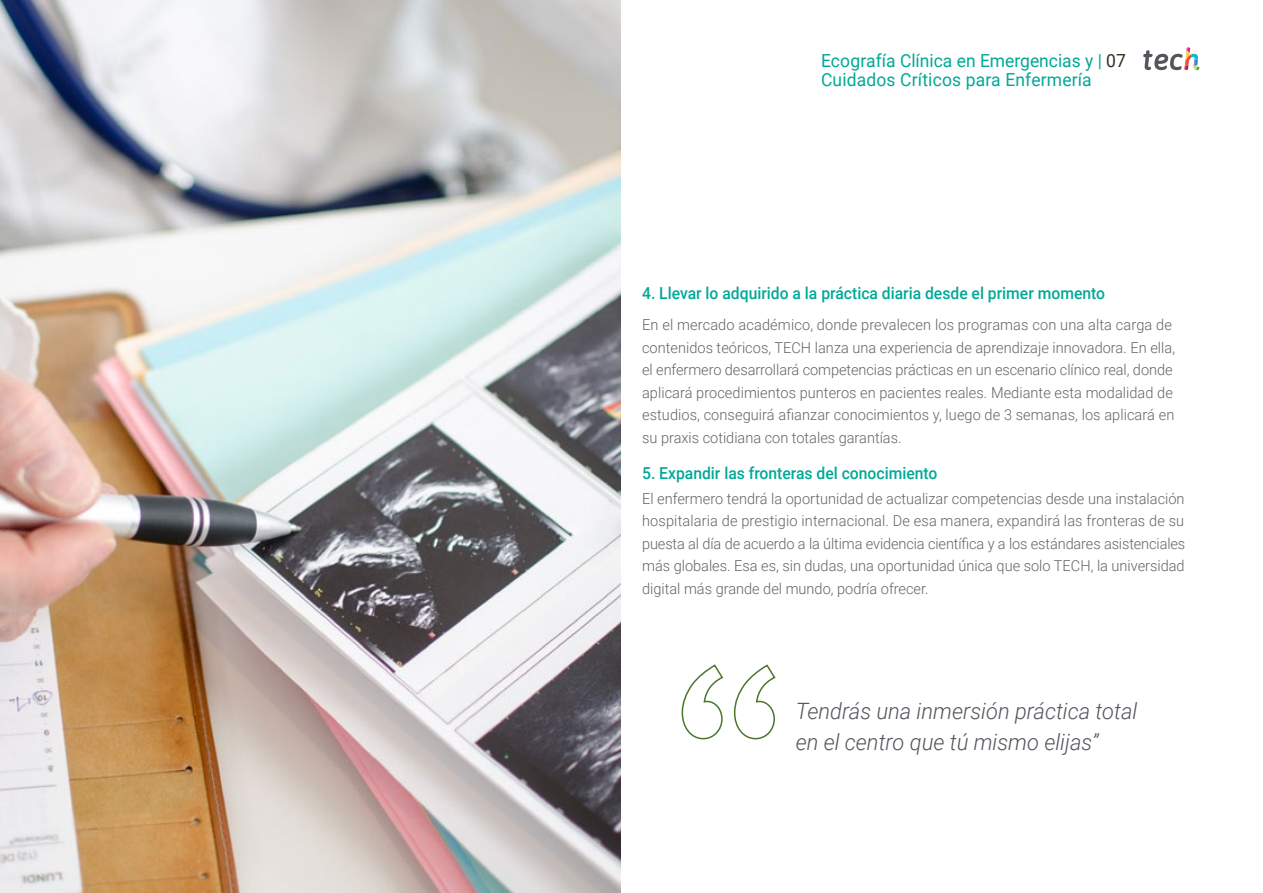
<style>
.page{position:relative;width:1263px;height:893px;background:#fff}
.page>*{position:absolute;margin:0;border:0;box-sizing:border-box;transform-origin:0 0}
.t1{font:italic 300 22.5px/31.5px "Roboto";color:#52555b}
.t2{font:18px/19.5px "Roboto";letter-spacing:.01em;color:#00a996}
.t3{font:500 16.5px "Roboto";color:#00a996;scale:.95 1}
.t4{font:300 15px/22.5px "Roboto";color:#61646a}
.s1{color:#312e20}
</style>
<div class="page">
<svg style="left:1143px;top:47px;width:56px;height:24px"></svg>
<img style="left:0;top:0;width:621px;height:893px">
<svg style="left:681px;top:664px;width:95px;height:76px"></svg>
<p class="t2" style="left:821px;top:50px;width:306px">Ecografía Clínica en Emergencias y | <span class="s1">07<br></span>Cuidados Críticos para Enfermería</p>
<p class="t3" style="left:642px;top:282px;width:489px">4. Llevar lo adquirido a la práctica diaria desde el primer momento</p>
<p class="t4" style="left:642px;top:313px;width:534px">En el mercado académico, donde prevalecen los programas con una alta carga de contenidos teóricos, TECH lanza una experiencia de aprendizaje innovadora. En ella, el enfermero desarrollará competencias prácticas en un escenario clínico real, donde aplicará procedimientos punteros en pacientes reales. Mediante esta modalidad de estudios, conseguirá afianzar conocimientos y, luego de 3 semanas, los aplicará en su praxis cotidiana con totales garantías.</p>
<p class="t3" style="left:642px;top:462px;width:312px">5. Expandir las fronteras del conocimiento</p>
<p class="t4" style="left:642px;top:487px;width:545px;text-align:justify">El enfermero tendrá la oportunidad de actualizar competencias desde una instalación hospitalaria de prestigio internacional. De esa manera, expandirá las fronteras de su puesta al día de acuerdo a la última evidencia científica y a los estándares asistenciales más globales. Esa es, sin dudas, una oportunidad única que solo TECH, la universidad digital más grande del mundo, podría ofrecer.</p>
<h1 class="t1" style="left:796px;top:694px;width:343px">Tendrás una inmersión práctica total en el centro que tú mismo elijas”</h1>
</div>
